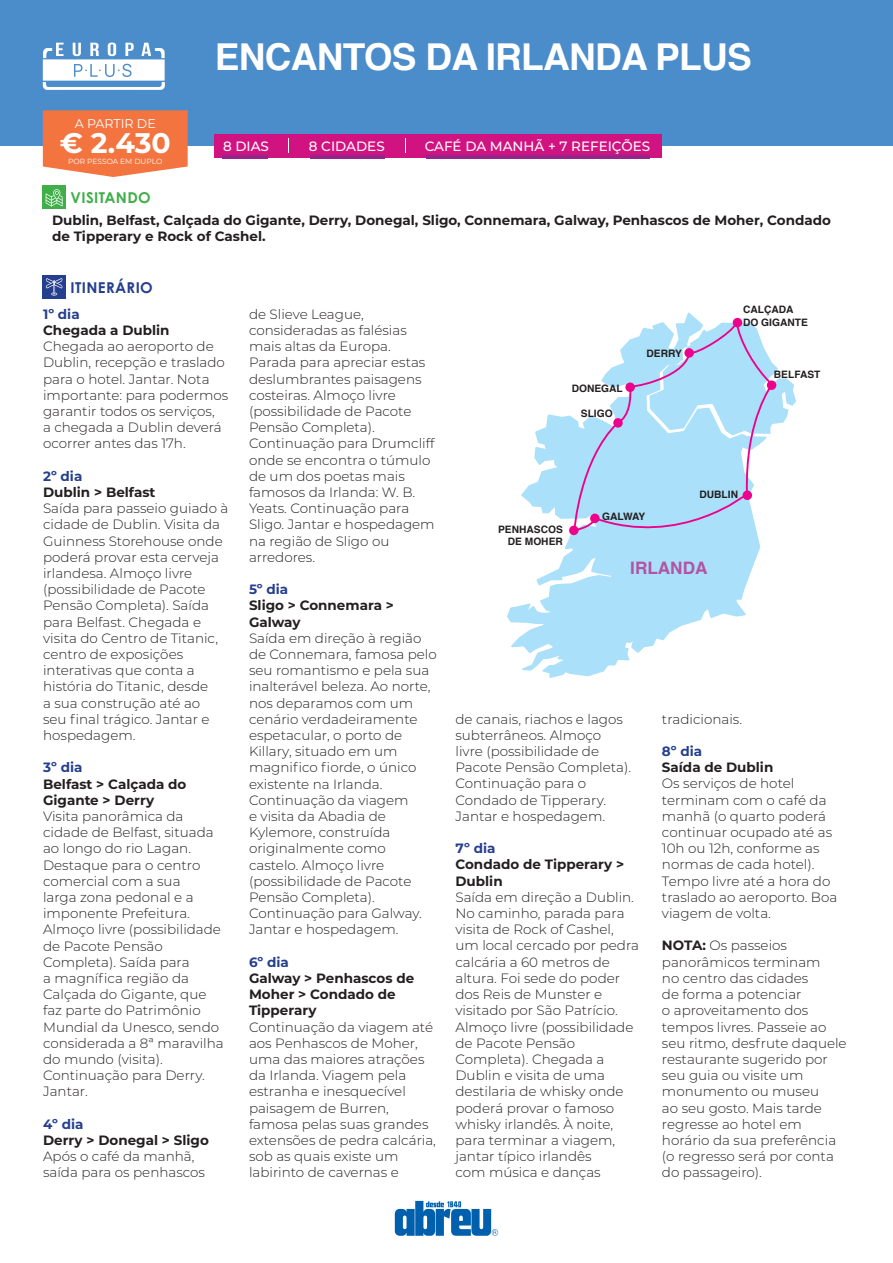
<style>
.page{position:relative;width:893px;height:1263px;background:#fff}
.page>*{position:absolute;margin:0;border:0;box-sizing:border-box;transform-origin:0 0}
.t1{font:700 37.05px "Helvetica";letter-spacing:-.02em;color:#fff}
.t2{font:700 28.35px "Montserrat";color:#fff}
.t3{font:700 17.1px "Helvetica";color:#b254a1}
.t4{font:700 15px "Century Gothic Std";letter-spacing:.025em;color:#253f8e}
.t5{font:700 15px "Century Gothic Std";letter-spacing:.025em;color:#40ae49}
.t6{font:300 13.5px/16.2px "Montserrat";color:#231f20}
.t7{font:700 13.5px/16.2px "Montserrat";color:#231f20}
.t8{font:700 13.5px "Montserrat";color:#253f8e}
.t9{font:500 13.5px "Montserrat";color:#fff}
.t10{font:12.6px "Montserrat";color:#fff}
.t11{font:700 10.2px/12.3px "Helvetica";color:#231f20}
.t12{font:7.5px "Montserrat";color:#fff}
.s1{font-weight:700}
</style>
<div class="page">
<svg style="left:507px;top:313px;width:253px;height:365px"></svg>
<svg style="left:773px;top:364px;width:23px;height:60px"></svg>
<div style="left:767px;top:380px;width:9px;height:10px;background:#ed028c;border-radius:50%"></div>
<div style="left:569px;top:526px;width:10px;height:9px;background:#ed028c;border-radius:50%"></div>
<svg style="left:572px;top:316px;width:201px;height:232px"></svg>
<div style="left:0;top:0;width:893px;height:145px;background:#4b8cca"></div>
<div style="left:43px;top:185px;width:23px;height:23px;background:#40ae49"></div>
<div style="left:43px;top:275px;width:23px;height:23px;background:#253f8e"></div>
<svg style="left:46px;top:189px;width:17px;height:17px"></svg>
<svg style="left:46px;top:278px;width:17px;height:18px"></svg>
<div style="left:215px;top:134px;width:447px;height:23px;background:#d11381"></div>
<hr style="left:222px;top:156px;width:46px;height:3px;background:#95258b">
<hr style="left:310px;top:156px;width:74px;height:3px;background:#95258b">
<hr style="left:426px;top:156px;width:224px;height:3px;background:#95258b">
<svg style="left:288px;top:138px;width:1px;height:15px"></svg>
<svg style="left:405px;top:138px;width:1px;height:15px"></svg>
<svg style="left:43px;top:110px;width:145px;height:67px;background:#f27f4f"></svg>
<svg style="left:395px;top:1201px;width:103px;height:35px"></svg>
<svg style="left:43px;top:42px;width:122px;height:48px"></svg>
<p class="t10" style="left:75px;top:115px;width:83px">A PARTIR DE</p>
<h2 class="t2" style="left:60px;top:123px;width:113px">€ 2.430</h2>
<p class="t12" style="left:68px;top:157px;width:96px">POR PESSOA EM DUPLO</p>
<p class="t5" style="left:71px;top:188px;width:82px">VISITANDO</p>
<h1 class="t1" style="left:215px;top:27px;width:539px">ENCANTOS DA IRLANDA PLUS</h1>
<p class="t9" style="left:223px;top:137px;width:47px">8 DIAS</p>
<p class="t9" style="left:309px;top:137px;width:77px">8 CIDADES</p>
<p class="t9" style="left:425px;top:137px;width:227px">CAFÉ DA MANHÃ + 7 REFEIÇÕES</p>
<p class="t7" style="left:52px;top:211px;width:780px">Dublin, Belfast, Calçada do Gigante, Derry, Donegal, Sligo, Connemara, Galway, Penhascos de Moher, Condado de Tipperary e Rock of Cashel.</p>
<p class="t4" style="left:71px;top:279px;width:84px">ITINERÁRIO</p>
<p class="t8" style="left:43px;top:304px;width:38px">1º dia</p>
<p class="t7" style="left:43px;top:321px;width:128px">Chegada a Dublin</p>
<p class="t6" style="left:43px;top:338px;width:187px">Chegada ao aeroporto de<br>Dublin, recepção e traslado para o hotel. Jantar. Nota importante: para podermos garantir todos os serviços,<br>a chegada a Dublin deverá ocorrer antes das 17h.</p>
<p class="t8" style="left:43px;top:466px;width:41px">2º dia</p>
<p class="t7" style="left:43px;top:483px;width:114px">Dublin &gt; Belfast</p>
<p class="t6" style="left:43px;top:500px;width:187px">Saída para passeio guiado à cidade de Dublin. Visita da<br>Guinness Storehouse onde poderá provar esta cerveja irlandesa. Almoço livre (possibilidade de Pacote<br>Pensão Completa). Saída para Belfast. Chegada e visita do Centro de Titanic, centro de exposições interativas que conta a história do Titanic, desde<br>a sua construção até ao<br>seu final trágico. Jantar e hospedagem.</p>
<p class="t8" style="left:43px;top:758px;width:41px">3º dia</p>
<p class="t7" style="left:43px;top:775px;width:145px">Belfast &gt; Calçada do<br>Gigante &gt; Derry</p>
<p class="t6" style="left:43px;top:808px;width:182px">Visita panorâmica da cidade de Belfast, situada ao longo do rio Lagan.<br>Destaque para o centro comercial com a sua<br>larga zona pedonal e a imponente Prefeitura.<br>Almoço livre (possibilidade de Pacote Pensão<br>Completa). Saída para<br>a magnífica região da<br>Calçada do Gigante, que faz parte do Patrimônio<br>Mundial da Unesco, sendo considerada a 8ª maravilha do mundo (visita).<br>Continuação para Derry.<br>Jantar.</p>
<p class="t8" style="left:43px;top:1114px;width:42px">4º dia</p>
<p class="t7" style="left:43px;top:1131px;width:167px">Derry &gt; Donegal &gt; Sligo</p>
<p class="t6" style="left:43px;top:1148px;width:163px">Após o café da manhã, saída para os penhascos</p>
<p class="t6" style="left:249px;top:305px;width:187px">de Slieve League, consideradas as falésias mais altas da Europa.<br>Parada para apreciar estas deslumbrantes paisagens costeiras. Almoço livre (possibilidade de Pacote<br>Pensão Completa).<br>Continuação para Drumcliff onde se encontra o túmulo de um dos poetas mais famosos da Irlanda: W. B.<br>Yeats. Continuação para<br>Sligo. Jantar e hospedagem na região de Sligo ou arredores.</p>
<p class="t8" style="left:249px;top:580px;width:41px">5º dia</p>
<p class="t7" style="left:249px;top:597px;width:146px">Sligo &gt; Connemara &gt;<br>Galway</p>
<p class="t6" style="left:249px;top:629px;width:189px">Saída em direção à região de Connemara, famosa pelo seu romantismo e pela sua inalterável beleza. Ao norte, nos deparamos com um cenário verdadeiramente espetacular, o porto de<br>Killary, situado em um magnifico fiorde, o único existente na Irlanda.<br>Continuação da viagem<br>e visita da Abadia de<br>Kylemore, construída originalmente como castelo. Almoço livre (possibilidade de Pacote<br>Pensão Completa).<br>Continuação para Galway.<br>Jantar e hospedagem.</p>
<p class="t8" style="left:249px;top:952px;width:41px">6º dia</p>
<p class="t7" style="left:249px;top:969px;width:167px">Galway &gt; Penhascos de<br>Moher &gt; Condado de<br>Tipperary</p>
<p class="t6" style="left:249px;top:1018px;width:188px">Continuação da viagem até aos Penhascos de Moher, uma das maiores atrações da Irlanda. Viagem pela estranha e inesquecível paisagem de Burren, famosa pelas suas grandes extensões de pedra calcária, sob as quais existe um labirinto de cavernas e</p>
<p class="t11" style="left:572px;top:382px;width:53px">DONEGAL</p>
<p class="t11" style="left:581px;top:407px;width:33px">SLIGO</p>
<p class="t11" style="left:646px;top:348px;width:37px">DERRY</p>
<p class="t11" style="left:743px;top:304px;width:66px">CALÇADA<br>DO GIGANTE</p>
<p class="t11" style="left:774px;top:368px;width:48px">BELFAST</p>
<p class="t11" style="left:498px;top:523px;width:66px;text-align:right">PENHASCOS<br>DE MOHER</p>
<p class="t11" style="left:602px;top:510px;width:45px">GALWAY</p>
<p class="t11" style="left:699px;top:489px;width:40px">DUBLIN</p>
<p class="t3" style="left:630px;top:554px;width:79px">IRLANDA</p>
<p class="t6" style="left:455px;top:710px;width:177px">de canais, riachos e lagos subterrâneos. Almoço livre (possibilidade de<br>Pacote Pensão Completa).<br>Continuação para o<br>Condado de Tipperary.<br>Jantar e hospedagem.</p>
<p class="t8" style="left:455px;top:839px;width:42px">7º dia</p>
<p class="t7" style="left:455px;top:856px;width:170px">Condado de Tipperary &gt;<br>Dublin</p>
<p class="t6" style="left:455px;top:888px;width:185px">Saída em direção a Dublin.<br>No caminho, parada para visita de Rock of Cashel, um local cercado por pedra calcária a 60 metros de altura. Foi sede do poder dos Reis de Munster e visitado por São Patrício.<br>Almoço livre (possibilidade de Pacote Pensão<br>Completa). Chegada a<br>Dublin e visita de uma destilaria de whisky onde poderá provar o famoso whisky irlandês. À noite, para terminar a viagem, jantar típico irlandês<br>com música e danças</p>
<p class="t6" style="left:662px;top:710px;width:82px">tradicionais.</p>
<p class="t8" style="left:662px;top:741px;width:42px">8º dia</p>
<p class="t7" style="left:662px;top:759px;width:113px">Saída de Dublin</p>
<p class="t6" style="left:662px;top:775px;width:177px">Os serviços de hotel terminam com o café da manhã (o quarto poderá continuar ocupado até as<br>10h ou 12h, conforme as normas de cada hotel).<br>Tempo livre até a hora do traslado ao aeroporto. Boa viagem de volta.</p>
<p class="t6" style="left:662px;top:937px;width:186px"><span class="s1">NOTA:</span> Os passeios panorâmicos terminam<br>no centro das cidades<br>de forma a potenciar<br>o aproveitamento dos tempos livres. Passeie ao seu ritmo, desfrute daquele restaurante sugerido por seu guia ou visite um monumento ou museu<br>ao seu gosto. Mais tarde regresse ao hotel em horário da sua preferência (o regresso será por conta do passageiro).</p>
</div>
